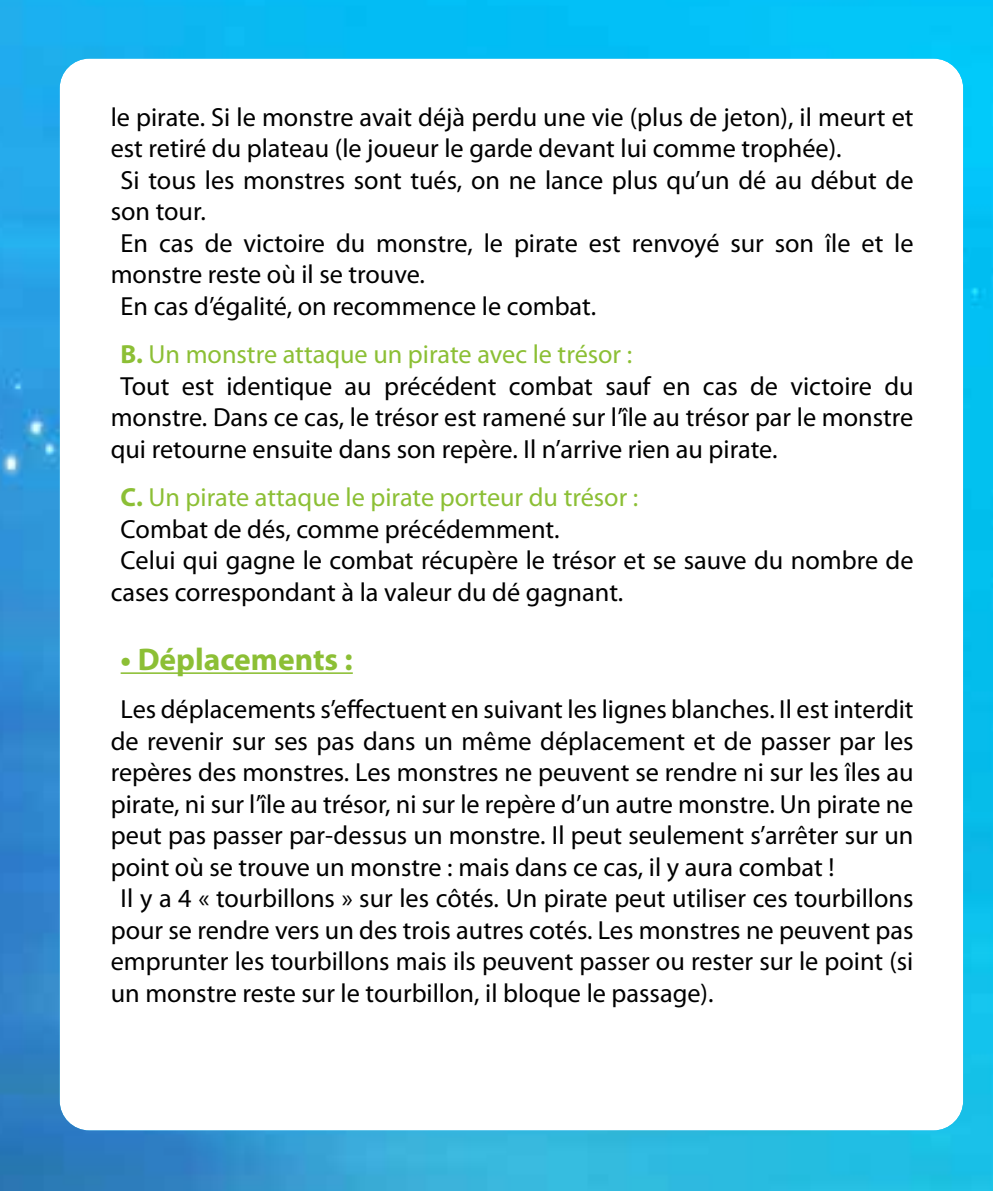
<style>
.page{position:relative;width:993px;height:1191px;background:#fff}
.page>*{position:absolute;margin:0;border:0;box-sizing:border-box;transform-origin:0 0}
.t1{font:700 31.5px "Myriad Pro";color:#8cbf35}
.t2{font:26.25px "Myriad Pro";color:#000}
.t3{font:26.25px "Myriad Pro";color:#8cbf35}
.s1{font-weight:700}
</style>
<div class="page">
<img style="left:0;top:0;width:992px;height:1191px">
<hr style="left:121px;top:672px;width:232px;height:2px;background:#8cbf35">
<p class="t2" style="left:111px;top:101px;width:804px">le pirate. Si le monstre avait déjà perdu une vie (plus de jeton), il meurt et</p>
<p class="t2" style="left:111px;top:132px;width:732px">est retiré du plateau (le joueur le garde devant lui comme trophée).</p>
<p class="t2" style="left:121px;top:164px;width:794px">Si tous les monstres sont tués, on ne lance plus qu’un dé au début de</p>
<p class="t2" style="left:111px;top:195px;width:96px">son tour.</p>
<p class="t2" style="left:121px;top:227px;width:794px">En cas de victoire du monstre, le pirate est renvoyé sur son île et le</p>
<p class="t2" style="left:111px;top:258px;width:316px">monstre reste où il se trouve.</p>
<p class="t2" style="left:121px;top:290px;width:477px">En cas d’égalité, on recommence le combat.</p>
<p class="t3" style="left:121px;top:338px;width:513px"><span class="s1">B.</span> Un monstre attaque un pirate avec le trésor :</p>
<p class="t2" style="left:121px;top:370px;width:794px">Tout est identique au précédent combat sauf en cas de victoire du</p>
<p class="t2" style="left:111px;top:401px;width:804px">monstre. Dans ce cas, le trésor est ramené sur l’île au trésor par le monstre</p>
<p class="t2" style="left:111px;top:433px;width:668px">qui retourne ensuite dans son repère. Il n’arrive rien au pirate.</p>
<p class="t3" style="left:121px;top:481px;width:519px"><span class="s1">C.</span> Un pirate attaque le pirate porteur du trésor :</p>
<p class="t2" style="left:121px;top:512px;width:440px">Combat de dés, comme précédemment.</p>
<p class="t2" style="left:121px;top:544px;width:794px">Celui qui gagne le combat récupère le trésor et se sauve du nombre de</p>
<p class="t2" style="left:111px;top:575px;width:514px">cases correspondant à la valeur du dé gagnant.</p>
<p class="t1" style="left:121px;top:639px;width:233px">• Déplacements :</p>
<p class="t2" style="left:121px;top:693px;width:794px">Les déplacements s’effectuent en suivant les lignes blanches. Il est interdit</p>
<p class="t2" style="left:111px;top:725px;width:804px">de revenir sur ses pas dans un même déplacement et de passer par les</p>
<p class="t2" style="left:111px;top:756px;width:804px">repères des monstres. Les monstres ne peuvent se rendre ni sur les îles au</p>
<p class="t2" style="left:111px;top:788px;width:803px">pirate, ni sur l’île au trésor, ni sur le repère d’un autre monstre. Un pirate ne</p>
<p class="t2" style="left:111px;top:819px;width:804px">peut pas passer par-dessus un monstre. Il peut seulement s’arrêter sur un</p>
<p class="t2" style="left:111px;top:851px;width:725px">point où se trouve un monstre : mais dans ce cas, il y aura combat !</p>
<p class="t2" style="left:121px;top:882px;width:794px">Il y a 4 « tourbillons » sur les côtés. Un pirate peut utiliser ces tourbillons</p>
<p class="t2" style="left:111px;top:914px;width:804px">pour se rendre vers un des trois autres cotés. Les monstres ne peuvent pas</p>
<p class="t2" style="left:111px;top:945px;width:804px">emprunter les tourbillons mais ils peuvent passer ou rester sur le point (si</p>
<p class="t2" style="left:111px;top:977px;width:604px">un monstre reste sur le tourbillon, il bloque le passage).</p>
</div>
